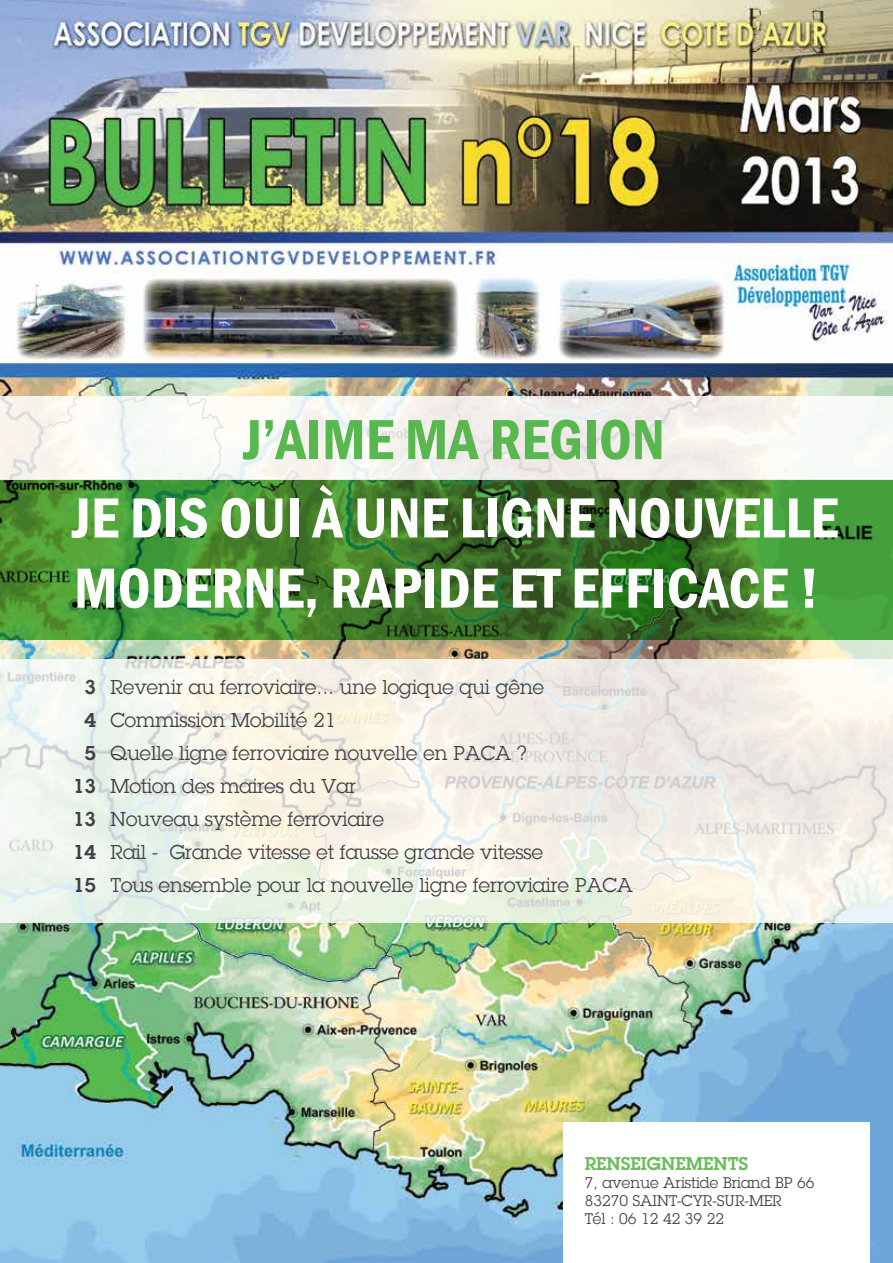
<style>
.page{position:relative;width:893px;height:1263px;background:#fff}
.page>*{position:absolute;margin:0;border:0;box-sizing:border-box;transform-origin:0 0}
.t1{font:600 condensed 58.5px/70.2px "Franklin Gothic";color:#fff}
.t2{font:600 condensed 58.5px "Franklin Gothic";color:#58b84f}
.t3{font:19.5px/33px "Lubalin Graph";color:#414042}
.t4{font:600 19.5px/33px "Lubalin Graph";color:#414042;text-align:center}
.t5{font:600 18px "Lubalin Graph";color:#6cbd5d}
.t6{font:15px/18px "Lubalin Graph";color:#414042}
</style>
<div class="page">
<img style="left:0;top:0;width:893px;height:1263px">
<svg style="left:0;top:659px;width:893px;height:264px"></svg>
<div style="left:563px;top:1123px;width:307px;height:140px;background:#fff"></div>
<svg style="left:0;top:480px;width:893px;height:160px;background:#3e802d"></svg>
<svg style="left:0;top:396px;width:893px;height:84px;fill:#f5f4ee"></svg>
<h1 class="t2" style="left:243px;top:400px;width:423px">J’AIME MA REGION</h1>
<h1 class="t1" style="left:72px;top:482px;width:768px">JE DIS OUI À UNE LIGNE NOUVELLE<br>MODERNE, RAPIDE ET EFFICACE !</h1>
<p class="t4" style="left:73px;top:671px;width:24px">3<br>4<br>5<br>13<br>13<br>14<br>15</p>
<p class="t3" style="left:111px;top:671px;width:524px">Revenir au ferroviaire... une logique qui gêne Commission Mobilité 21<br>Quelle ligne ferroviaire nouvelle en PACA ?<br>Motion des maires du Var<br>Nouveau système ferroviaire<br>Rail - Grande vitesse et fausse grande vitesse<br>Tous ensemble pour la nouvelle ligne ferroviaire PACA</p>
<p class="t5" style="left:585px;top:1151px;width:165px">RENSEIGNEMENTS</p>
<p class="t6" style="left:585px;top:1173px;width:231px">7, avenue Aristide Briand BP 66<br>83270 Saint-Cyr-sur-Mer<br>Tél : 06 12 42 39 22</p>
</div>
